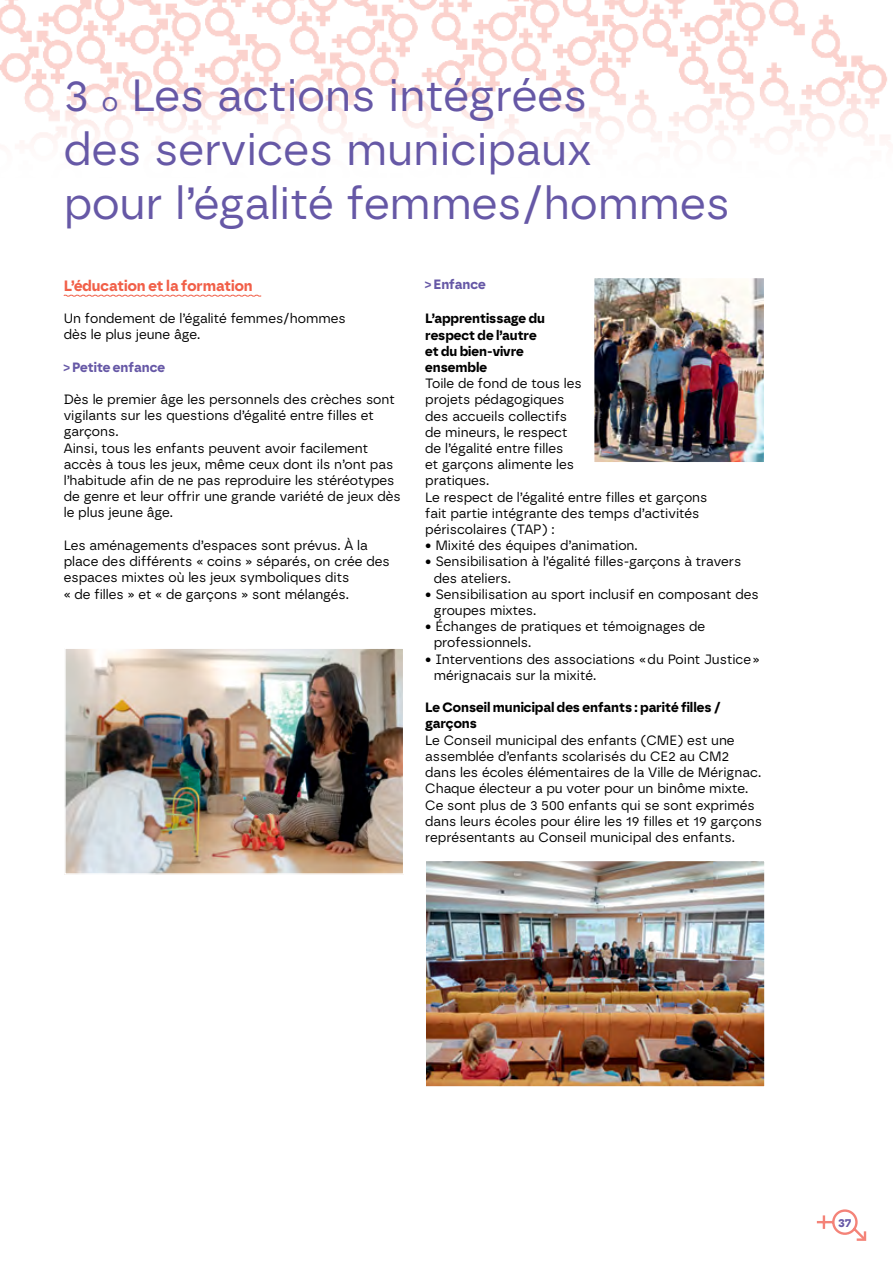
<style>
.page{position:relative;width:893px;height:1263px;background:#fff}
.page>*{position:absolute;margin:0;border:0;box-sizing:border-box;transform-origin:0 0}
.t1{font:45px/54px "Borna";color:#6658a6}
.t2{font:700 15px "Borna";color:#f15f48}
.t3{font:13.5px/16.2px "Borna";color:#000}
.t4{font:700 13.5px/16.2px "Borna";color:#000}
.t5{font:700 13.5px "Borna";color:#6658a6}
.t6{font:700 12px "Borna";color:#6658a6}
.s1{font-size:27px}
</style>
<div class="page">
<svg style="left:816px;top:1209px;width:51px;height:32px"></svg>
<img style="left:0;top:0;width:890px;height:141px">
<svg style="left:63px;top:294px;width:199px;height:3px"></svg>
<img style="left:67px;top:650px;width:334px;height:222px">
<div style="left:64px;top:647px;width:340px;height:228px;border:2px solid #fff"></div>
<img style="left:427px;top:863px;width:336px;height:222px">
<div style="left:424px;top:860px;width:342px;height:228px;border:2px solid #fff"></div>
<img style="left:596px;top:280px;width:166px;height:180px">
<div style="left:593px;top:277px;width:172px;height:186px;border:2px solid #fff"></div>
<h1 class="t1" style="left:64px;top:68px;width:668px">3 <span class="s1">o</span> Les actions intégrées<br>des services municipaux<br>pour l’égalité femmes/hommes</h1>
<p class="t2" style="left:64px;top:276px;width:190px">L’éducation et la formation</p>
<p class="t3" style="left:64px;top:310px;width:283px">Un fondement de l’égalité femmes/hommes dès le plus jeune âge.</p>
<p class="t5" style="left:64px;top:359px;width:103px">&gt; Petite enfance</p>
<p class="t3" style="left:64px;top:391px;width:338px">Dès le premier âge les personnels des crèches sont vigilants sur les questions d’égalité entre filles et garçons.<br>Ainsi, tous les enfants peuvent avoir facilement accès à tous les jeux, même ceux dont ils n’ont pas l’habitude afin de ne pas reproduire les stéréotypes de genre et leur offrir une grande variété de jeux dès le plus jeune âge.</p>
<p class="t3" style="left:64px;top:537px;width:327px">Les aménagements d’espaces sont prévus. À la place des différents « coins » séparés, on crée des espaces mixtes où les jeux symboliques dits<br>« de filles » et « de garçons » sont mélangés.</p>
<p class="t5" style="left:425px;top:276px;width:62px">&gt; Enfance</p>
<p class="t4" style="left:425px;top:311px;width:121px">L’apprentissage du respect de l’autre et du bien-vivre ensemble</p>
<p class="t3" style="left:425px;top:375px;width:284px">Toile de fond de tous les<br>projets pédagogiques<br>des accueils collectifs<br>de mineurs, le respect<br>de l’égalité entre filles<br>et garçons alimente les<br>pratiques.<br>Le respect de l’égalité entre filles et garçons fait partie intégrante des temps d’activités périscolaires (TAP) :</p>
<p class="t3" style="left:425px;top:537px;width:214px">• Mixité des équipes d’animation.</p>
<p class="t3" style="left:434px;top:553px;width:309px;text-indent:-9px">• Sensibilisation à l’égalité filles-garçons à travers des ateliers.</p>
<p class="t3" style="left:434px;top:586px;width:326px;text-indent:-9px">• Sensibilisation au sport inclusif en composant des groupes mixtes.</p>
<p class="t3" style="left:434px;top:618px;width:273px;text-indent:-9px">• Échanges de pratiques et témoignages de professionnels.</p>
<p class="t3" style="left:434px;top:651px;width:327px;text-indent:-9px">• Interventions des associations «du Point Justice» mérignacais sur la mixité.</p>
<p class="t4" style="left:425px;top:699px;width:297px">Le Conseil municipal des enfants : parité filles / garçons</p>
<p class="t3" style="left:425px;top:732px;width:338px">Le Conseil municipal des enfants (CME) est une assemblée d’enfants scolarisés du CE2 au CM2 dans les écoles élémentaires de la Ville de Mérignac.<br>Chaque électeur a pu voter pour un binôme mixte.<br>Ce sont plus de 3 500 enfants qui se sont exprimés dans leurs écoles pour élire les 19 filles et 19 garçons représentants au Conseil municipal des enfants.</p>
<p class="t6" style="left:838px;top:1215px;width:15px">37</p>
</div>
